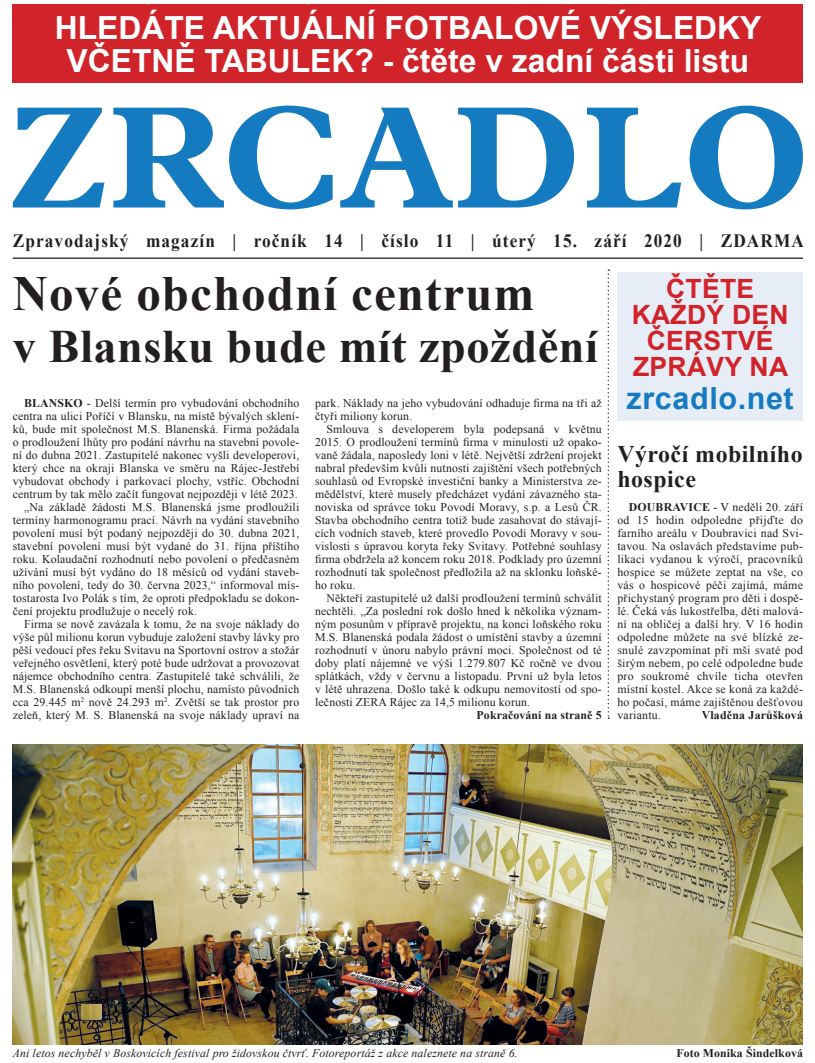
<style>
.page{position:relative;width:815px;height:1063px;background:#fff}
.page>*{position:absolute;margin:0;border:0;box-sizing:border-box;transform-origin:0 0}
.t1{font:700 49.12px "Times New Roman";letter-spacing:.02em;color:#231f20}
.t2{font:700 46.5px "Times New Roman";letter-spacing:.01em;color:#231f20}
.t3{font:700 31.88px/33.2px "Arial";color:#fff;text-align:center}
.t4{font:700 30.5px "Arial";letter-spacing:.02em;color:#177bc1}
.t5{font:700 26.5px/25.9px "Arial";letter-spacing:.01em;color:#d1232a;text-align:center}
.t6{font:700 23.88px/25.2px "Times New Roman";letter-spacing:.02em;color:#231f20}
.t7{font:700 18.75px "Times New Roman";letter-spacing:.065em;color:#231f20;scale:.92 1}
.t8{font:11.88px/13px "Times New Roman";letter-spacing:.01em;color:#231f20;text-align:justify}
.t9{font:italic 11.88px "Times New Roman";letter-spacing:.01em;color:#231f20}
.t10{font:700 11.88px "Times New Roman";letter-spacing:.01em;color:#231f20}
.s1{font-weight:700}
</style>
<div class="page">
<svg style="left:13px;top:108px;width:91px;height:100px"></svg>
<svg style="left:113px;top:106px;width:220px;height:103px"></svg>
<svg style="left:340px;top:108px;width:234px;height:100px"></svg>
<svg style="left:587px;top:108px;width:94px;height:100px"></svg>
<svg style="left:690px;top:106px;width:113px;height:103px"></svg>
<div style="left:617px;top:272px;width:186px;height:148px;background:#e7edf7"></div>
<hr style="left:13px;top:258px;width:790px;height:1px;background:#231f20">
<div style="left:13px;top:4px;width:790px;height:78px;background:#d1232a"></div>
<svg style="left:608px;top:270px;width:1px;height:449px"></svg>
<img style="left:13px;top:745px;width:790px;height:299px">
<h3 class="t3" style="left:55px;top:12px;width:708px">HLEDÁTE AKTUÁLNÍ FOTBALOVÉ VÝSLEDKY<br>VČETNĚ TABULEK? - čtěte v zadní části listu</h3>
<h3 class="t7" style="left:13px;top:227px;width:861px">Zpravodajský magazín | ročník 14 | číslo 11 | úterý 15. září 2020 | ZDARMA</h3>
<h3 class="t5" style="left:632px;top:277px;width:158px">ČTĚTE<br>KAŽDÝ DEN<br>ČERSTVÉ<br>ZPRÁVY NA</h3>
<h3 class="t4" style="left:627px;top:378px;width:169px">zrcadlo.net</h3>
<h1 class="t1" style="left:13px;top:259px;width:523px">Nové obchodní centrum</h1>
<h2 class="t2" style="left:13px;top:314px;width:587px">v Blansku bude mít zpoždění</h2>
<p class="t8" style="left:24px;top:396px;width:277px"><span class="s1">BLANSKO</span> - Delší termín pro vybudování obchodního</p>
<p class="t8" style="left:13px;top:409px;width:288px">centra na ulici Poříčí v Blansku, na místě bývalých sklení-</p>
<p class="t8" style="left:13px;top:422px;width:288px">ků, bude mít společnost M.S. Blanenská. Firma požádala</p>
<p class="t8" style="left:13px;top:435px;width:288px">o prodloužení lhůty pro podání návrhu na stavební povole-</p>
<p class="t8" style="left:13px;top:448px;width:288px">ní do dubna 2021. Zastupitelé nakonec vyšli developerovi,</p>
<p class="t8" style="left:13px;top:461px;width:288px">který chce na okraji Blanska ve směru na Rájec-Jestřebí</p>
<p class="t8" style="left:13px;top:474px;width:288px">vybudovat obchody i parkovací plochy, vstříc. Obchodní</p>
<p class="t8" style="left:13px;top:487px;width:286px">centrum by tak mělo začít fungovat nejpozději v létě 2023.</p>
<p class="t8" style="left:24px;top:500px;width:277px">„Na základě žádosti M.S. Blanenská jsme prodloužili</p>
<p class="t8" style="left:13px;top:513px;width:288px">termíny harmonogramu prací. Návrh na vydání stavebního</p>
<p class="t8" style="left:13px;top:526px;width:288px">povolení musí být podaný nejpozději do 30. dubna 2021,</p>
<p class="t8" style="left:13px;top:539px;width:288px">stavební povolení musí být vydané do 31. října příštího</p>
<p class="t8" style="left:13px;top:552px;width:288px">roku. Kolaudační rozhodnutí nebo povolení o předčasném</p>
<p class="t8" style="left:13px;top:565px;width:288px">užívání musí být vydáno do 18 měsíců od vydání staveb-</p>
<p class="t8" style="left:13px;top:578px;width:288px">ního povolení, tedy do 30. června 2023,“ informoval mís-</p>
<p class="t8" style="left:13px;top:591px;width:288px">tostarosta Ivo Polák s tím, že oproti předpokladu se dokon-</p>
<p class="t8" style="left:13px;top:604px;width:186px">čení projektu prodlužuje o necelý rok.</p>
<p class="t8" style="left:24px;top:617px;width:277px">Firma se nově zavázala k tomu, že na svoje náklady do</p>
<p class="t8" style="left:13px;top:630px;width:288px">výše půl milionu korun vybuduje založení stavby lávky pro</p>
<p class="t8" style="left:13px;top:643px;width:288px">pěší vedoucí přes řeku Svitavu na Sportovní ostrov a stožár</p>
<p class="t8" style="left:13px;top:656px;width:288px">veřejného osvětlení, který poté bude udržovat a provozovat</p>
<p class="t8" style="left:13px;top:669px;width:288px">nájemce obchodního centra. Zastupitelé také schválili, že</p>
<p class="t8" style="left:13px;top:682px;width:288px">M.S. Blanenská odkoupí menší plochu, namísto původních</p>
<p class="t8" style="left:13px;top:695px;width:288px">cca 29.445 m<sup>2</sup> nově 24.293 m<sup>2</sup>. Zvětší se tak prostor pro</p>
<p class="t8" style="left:13px;top:708px;width:288px">zeleň, který M. S. Blanenská na svoje náklady upraví na</p>
<p class="t8" style="left:315px;top:396px;width:288px">park. Náklady na jeho vybudování odhaduje firma na tři až čtyři miliony korun.</p>
<p class="t8" style="left:315px;top:422px;width:288px;text-indent:11px">Smlouva s developerem byla podepsaná v květnu 2015. O prodloužení termínů firma v minulosti už opako&shy;vaně žádala, naposledy loni v létě. Největší zdržení projekt nabral především kvůli nutnosti zajištění všech potřebných souhlasů od Evropské investiční banky a Ministerstva ze&shy;mědělství, které musely předcházet vydání závazného sta&shy;noviska od správce toku Povodí Moravy, s.p. a Lesů ČR.<br>Stavba obchodního centra totiž bude zasahovat do stávají&shy;cích vodních staveb, které provedlo Povodí Moravy v sou&shy;vislosti s úpravou koryta řeky Svitavy. Potřebné souhlasy firma obdržela až koncem roku 2018. Podklady pro územní rozhodnutí tak společnost předložila až na sklonku loňské&shy;ho roku.</p>
<p class="t8" style="left:315px;top:591px;width:288px;text-indent:11px">Někteří zastupitelé už další prodloužení termínů schválit nechtěli. „Za poslední rok došlo hned k několika význam&shy;ným posunům v přípravě projektu, na konci loňského roku M.S. Blanenská podala žádost o umístění stavby a územní rozhodnutí v únoru nabylo právní moci. Společnost od té doby platí nájemné ve výši 1.279.807 Kč ročně ve dvou splátkách, vždy v červnu a listopadu. První už byla letos v létě uhrazena. Došlo také k odkupu nemovitostí od spo&shy;lečnosti ZERA Rájec za 14,5 milionu korun.</p>
<p class="t10" style="left:477px;top:707px;width:126px">Pokračování na straně 5</p>
<h3 class="t6" style="left:617px;top:441px;width:187px">Výročí mobilního hospice</h3>
<p class="t8" style="left:617px;top:500px;width:187px;text-indent:11px"><span class="s1">DOUBRAVICE</span> - V neděli 20. září od 15 hodin odpoledne přijďte do farního areálu v Doubravici nad Svi&shy;tavou. Na oslavách představíme pub&shy;likaci vydanou k výročí, pracovníků hospice se můžete zeptat na vše, co vás o hospicové péči zajímá, máme přichystaný program pro děti i dospě&shy;lé. Čeká vás lukostřelba, děti malová&shy;ní na obličej a další hry. V 16 hodin odpoledne můžete na své blízké ze&shy;snulé zavzpomínat při mši svaté pod širým nebem, po celé odpoledne bude pro soukromé chvíle ticha otevřen místní kostel. Akce se koná za každé&shy;ho počasí, máme zajištěnou dešťovou variantu.</p>
<p class="t10" style="left:702px;top:707px;width:103px">Vladěna Jarůšková</p>
<p class="t9" style="left:13px;top:1045px;width:506px">Ani letos nechyběl v Boskovicích festival pro židovskou čtvrť. Fotoreportáž z akce naleznete na straně 6.</p>
<p class="t10" style="left:676px;top:1045px;width:128px">Foto Monika Šindelková</p>
</div>
